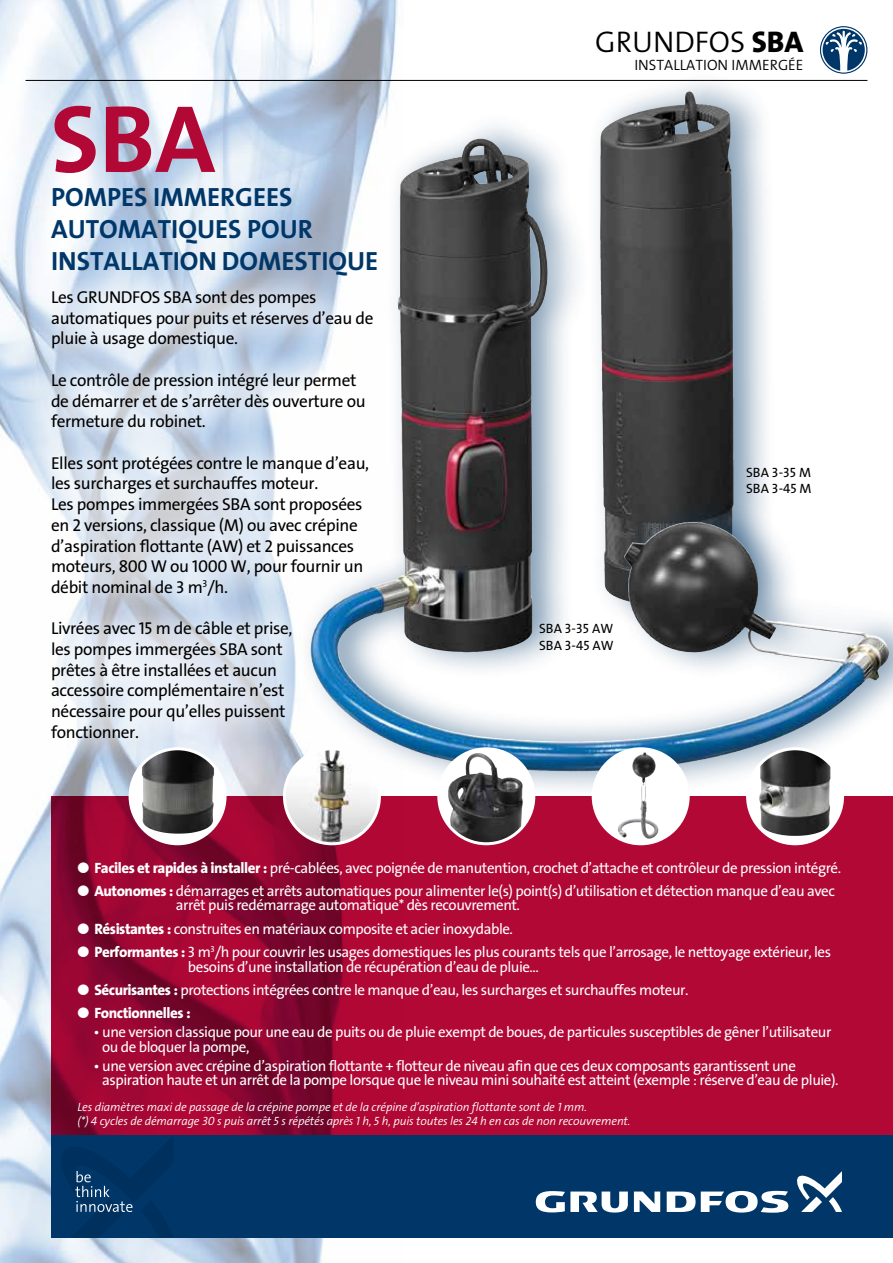
<style>
.page{position:relative;width:893px;height:1263px;background:#fff}
.page>*{position:absolute;margin:0;border:0;box-sizing:border-box;transform-origin:0 0}
.t1{font:96.45px "Grundfos The Sans 7 B";color:#b10836}
.t2{font:30px "Grundfos The Sans 4 SL";color:#000}
.t3{font:26.55px/31.8px "Grundfos The Sans 7 B";color:#003768}
.t4{font:17.25px/20.7px "Grundfos The Sans 5 R";letter-spacing:-.02em;color:#000}
.t5{font:15px/14.7px "Grundfos The Sans 5 R";letter-spacing:-.03em;color:#fff}
.t6{font:15px "Grundfos The Sans 4 SL";color:#000}
.t7{font:15px "Grundfos The Sans 8 XB";letter-spacing:-.03em;color:#fff}
.t8{font:13.5px/16.2px "Grundfos The Sans 5 R";color:#000}
.t9{font:italic 12px/14.7px "Grundfos The Sans 4 SL";letter-spacing:-.01em;color:#fff}
.s1{font-family:"Grundfos The Sans 8 XB"}
</style>
<div class="page">
<div style="left:51px;top:796px;width:842px;height:441px;background:#b10836"></div>
<img style="left:0;top:0;width:404px;height:1263px">
<div style="left:51px;top:1135px;width:842px;height:102px;background:#003768"></div>
<svg style="left:62px;top:1137px;width:111px;height:100px"></svg>
<svg style="left:634px;top:1191px;width:26px;height:21px"></svg>
<svg style="left:536px;top:1191px;width:92px;height:21px"></svg>
<svg style="left:667px;top:1191px;width:121px;height:22px"></svg>
<svg style="left:797px;top:1171px;width:45px;height:41px"></svg>
<svg style="left:820px;top:27px;width:47px;height:45px"></svg>
<div style="left:820px;top:26px;width:47px;height:48px;border:1px solid #003768;border-radius:50%"></div>
<hr style="left:26px;top:80px;width:841px;height:1px;background:#000">
<div style="left:587px;top:65px;width:190px;height:568px;background:#003768;opacity:.5"></div>
<img style="left:600px;top:92px;width:87px;height:20px">
<div style="left:298px;top:112px;width:595px;height:688px;background:#003768;opacity:.5"></div>
<img style="left:352px;top:139px;width:124px;height:456px">
<div style="left:25px;top:264px;width:374px;height:502px;background:#fff;opacity:.75"></div>
<div style="left:130px;top:749px;width:95px;height:95px;background:#fff;border-radius:50%"></div>
<img style="left:142px;top:749px;width:72px;height:85px">
<div style="left:129px;top:747px;width:98px;height:98px;border:3px solid #fff;border-radius:50%"></div>
<img style="left:284px;top:749px;width:95px;height:95px;border-radius:47px">
<div style="left:283px;top:747px;width:98px;height:98px;border:3px solid #fff;border-radius:50%"></div>
<div style="left:439px;top:749px;width:95px;height:95px;background:#fff;border-radius:50%"></div>
<img style="left:448px;top:753px;width:75px;height:90px">
<div style="left:437px;top:747px;width:98px;height:98px;border:3px solid #fff;border-radius:50%"></div>
<div style="left:593px;top:749px;width:95px;height:95px;background:#fff;border-radius:50%"></div>
<img style="left:632px;top:752px;width:12px;height:67px">
<div style="left:592px;top:747px;width:98px;height:98px;border:3px solid #fff;border-radius:50%"></div>
<div style="left:748px;top:749px;width:94px;height:95px;background:#fff;border-radius:50%"></div>
<img style="left:759px;top:749px;width:72px;height:87px">
<div style="left:746px;top:747px;width:98px;height:98px;border:3px solid #fff;border-radius:50%"></div>
<h1 class="t1" style="left:51px;top:88px;width:166px">SBA</h1>
<h3 class="t3" style="left:51px;top:182px;width:329px">POMPES IMMERGEES<br>AUTOMATIQUES POUR<br>INSTALLATION DOMESTIQUE</h3>
<h2 class="t2" style="left:595px;top:26px;width:210px">GRUNDFOS <span class="s1">SBA</span></h2>
<p class="t6" style="left:634px;top:57px;width:168px">INSTALLATION IMMERGée</p>
<p class="t4" style="left:51px;top:287px;width:324px">Les GRUNDFOS SBA sont des pompes automatiques pour puits et réserves d’eau de pluie à usage domestique.</p>
<p class="t4" style="left:51px;top:370px;width:316px">Le contrôle de pression intégré leur permet de démarrer et de s’arrêter dès ouverture ou fermeture du robinet.</p>
<p class="t4" style="left:51px;top:453px;width:320px">Elles sont protégées contre le manque d’eau, les surcharges et surchauffes moteur.<br>Les pompes immergées SBA sont proposées en 2 versions, classique (M) ou avec crépine d’aspiration flottante (AW) et 2 puissances moteurs, 800 W ou 1000 W, pour fournir un débit nominal de 3 m<sup>3</sup>/h.</p>
<p class="t4" style="left:51px;top:619px;width:243px">Livrées avec 15 m de câble et prise, les pompes immergées SBA sont prêtes à être installées et aucun accessoire complémentaire n’est nécessaire pour qu’elles puissent fonctionner.</p>
<p class="t8" style="left:539px;top:621px;width:76px">SBA 3-35 AW<br>SBA 3-45 AW</p>
<p class="t8" style="left:746px;top:465px;width:67px">SBA 3-35 M<br>SBA 3-45 M</p>
<p class="t5" style="left:77px;top:861px;width:765px">● <span class="s1">Faciles et rapides à installer :</span> pré-cablées, avec poignée de manutention, crochet d’attache et contrôleur de pression intégré.</p>
<p class="t5" style="left:176px;top:884px;width:660px;text-indent:-99px">● <span class="s1">Autonomes :</span> démarrages et arrêts automatiques pour alimenter le(s) point(s) d’utilisation et détection manque d’eau avec arrêt puis redémarrage automatique* dès recouvrement.</p>
<p class="t5" style="left:77px;top:922px;width:437px">● <span class="s1">Résistantes :</span> construites en matériaux composite et acier inoxydable.</p>
<p class="t5" style="left:188px;top:945px;width:645px;text-indent:-111px">● <span class="s1">Performantes :</span> 3 m<sup>3</sup>/h pour couvrir les usages domestiques les plus courants tels que l’arrosage, le nettoyage extérieur, les besoins d’une installation de récupération d’eau de pluie...</p>
<p class="t5" style="left:77px;top:983px;width:613px">● <span class="s1">Sécurisantes :</span> protections intégrées contre le manque d’eau, les surcharges et surchauffes moteur.</p>
<p class="t7" style="left:77px;top:1005px;width:115px">● Fonctionnelles :</p>
<p class="t5" style="left:102px;top:1025px;width:731px;text-indent:-9px">• une version classique pour une eau de puits ou de pluie exempt de boues, de particules susceptibles de gêner l’utilisateur ou de bloquer la pompe,</p>
<p class="t5" style="left:102px;top:1059px;width:738px;text-indent:-9px">• une version avec crépine d’aspiration flottante + flotteur de niveau afin que ces deux composants garantissent une aspiration haute et un arrêt de la pompe lorsque que le niveau mini souhaité est atteint (exemple : réserve d’eau de pluie).</p>
<p class="t9" style="left:77px;top:1100px;width:555px">Les diamètres maxi de passage de la crépine pompe et de la crépine d’aspiration flottante sont de 1 mm.<br>(*) 4 cycles de démarrage 30 s puis arrêt 5 s répétés après 1 h, 5 h, puis toutes les 24 h en cas de non recouvrement.</p>
</div>
